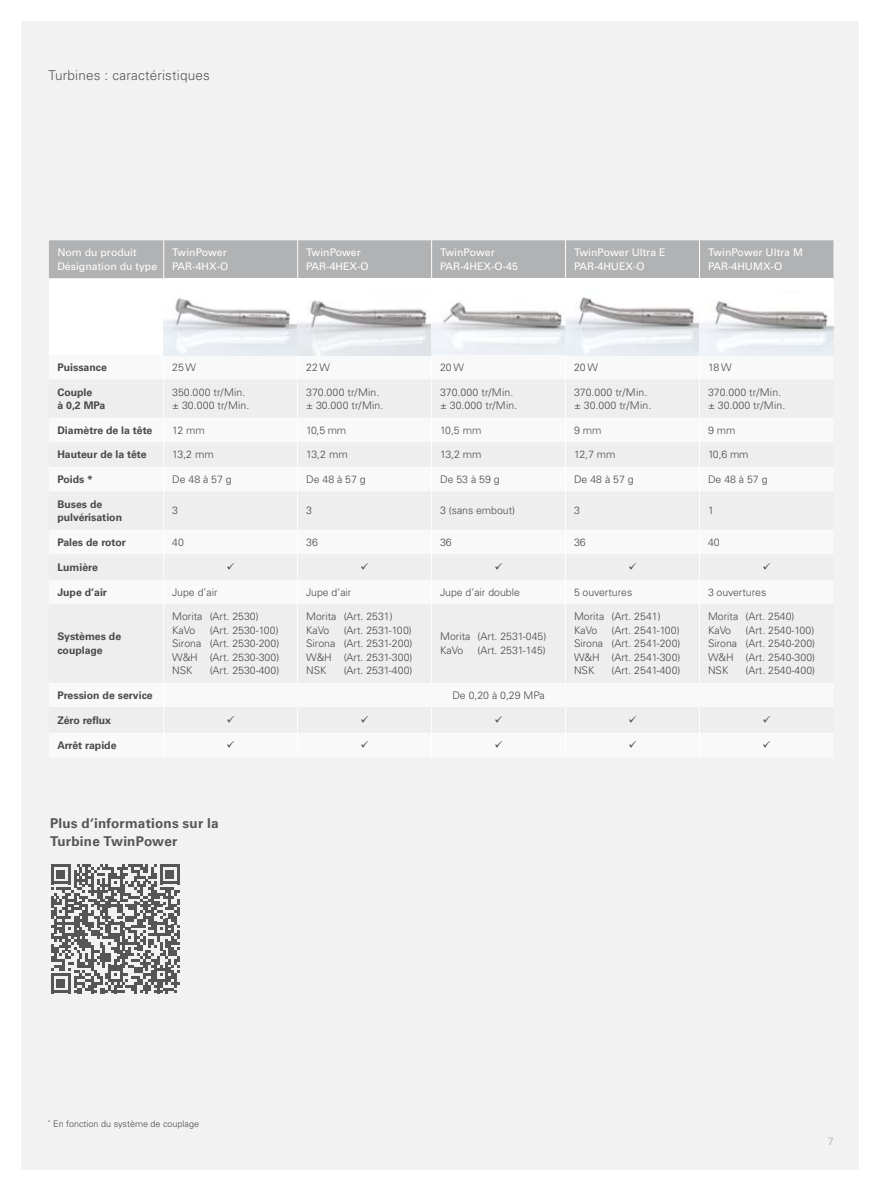
<style>
.page{position:relative;width:893px;height:1191px;background:#fff}
.page>*{position:absolute;margin:0;border:0;box-sizing:border-box;transform-origin:0 0}
.EN_common_copy_text_9pt{font:700 13.5px "Univers LT Pro 65";letter-spacing:.015em;color:#565656}
.headline_28pt_-_de{font:300 13.5px "Univers LT Pro 45";letter-spacing:.015em;color:#565656}
.Copy{font:300 10.5px/13.5px "Univers LT Pro 45";color:#494948}
.Copy-2{font:700 10.5px/13.5px "Univers LT Pro 65";color:#494948}
.Copyhead{font:10.5px/13.5px "Univers LT Pro 55 Roman";color:#fff}
.Copyhead-2{font:300 10.5px/13.5px "Univers LT Pro 45";color:#494948}
.Copy-3{font:10.5px "Univers LT Pro 55 Roman";color:#fff}
.headline_28pt_-_de-2{font:300 10.5px "Univers LT Pro 45";color:#a7a7a8}
.t1{font:300 9px "Univers LT Pro 45";color:#494948}
</style>
<div class="page">
<div style="left:21px;top:21px;width:838px;height:1148px;background:#f2f2f2"></div>
<div style="left:49px;top:240px;width:784px;height:38px;background:#b1b2b3"></div>
<div style="left:49px;top:279px;width:115px;height:76px;background:#fff"></div>
<hr style="left:163px;top:240px;width:1px;height:38px;background:#fff">
<hr style="left:297px;top:240px;width:1px;height:38px;background:#fff">
<hr style="left:431px;top:240px;width:1px;height:38px;background:#fff">
<hr style="left:565px;top:240px;width:1px;height:38px;background:#fff">
<hr style="left:699px;top:240px;width:1px;height:38px;background:#fff">
<svg style="left:163px;top:356px;width:1px;height:23px"></svg>
<svg style="left:297px;top:355px;width:1px;height:24px"></svg>
<svg style="left:431px;top:355px;width:1px;height:24px"></svg>
<svg style="left:565px;top:356px;width:1px;height:23px"></svg>
<svg style="left:699px;top:356px;width:1px;height:23px"></svg>
<hr style="left:163px;top:379px;width:1px;height:39px;background:#fff">
<hr style="left:297px;top:379px;width:1px;height:39px;background:#fff">
<hr style="left:431px;top:379px;width:1px;height:39px;background:#fff">
<hr style="left:565px;top:379px;width:1px;height:39px;background:#fff">
<hr style="left:699px;top:379px;width:1px;height:39px;background:#fff">
<svg style="left:163px;top:418px;width:1px;height:73px"></svg>
<svg style="left:297px;top:418px;width:1px;height:73px"></svg>
<svg style="left:431px;top:418px;width:1px;height:73px"></svg>
<svg style="left:565px;top:418px;width:1px;height:73px"></svg>
<svg style="left:699px;top:418px;width:1px;height:73px"></svg>
<hr style="left:163px;top:491px;width:1px;height:39px;background:#fff">
<hr style="left:297px;top:491px;width:1px;height:39px;background:#fff">
<hr style="left:431px;top:491px;width:1px;height:39px;background:#fff">
<hr style="left:565px;top:491px;width:1px;height:39px;background:#fff">
<hr style="left:699px;top:491px;width:1px;height:39px;background:#fff">
<svg style="left:163px;top:530px;width:1px;height:74px"></svg>
<svg style="left:297px;top:530px;width:1px;height:74px"></svg>
<svg style="left:431px;top:530px;width:1px;height:74px"></svg>
<svg style="left:565px;top:530px;width:1px;height:74px"></svg>
<svg style="left:699px;top:530px;width:1px;height:74px"></svg>
<hr style="left:163px;top:604px;width:1px;height:78px;background:#fff">
<hr style="left:297px;top:604px;width:1px;height:78px;background:#fff">
<hr style="left:431px;top:604px;width:1px;height:78px;background:#fff">
<hr style="left:565px;top:604px;width:1px;height:78px;background:#fff">
<hr style="left:699px;top:604px;width:1px;height:78px;background:#fff">
<svg style="left:163px;top:683px;width:1px;height:74px"></svg>
<svg style="left:297px;top:733px;width:1px;height:24px"></svg>
<svg style="left:431px;top:708px;width:1px;height:49px"></svg>
<svg style="left:565px;top:708px;width:1px;height:49px"></svg>
<svg style="left:699px;top:708px;width:1px;height:49px"></svg>
<div style="left:164px;top:278px;width:134px;height:77px;background:#fff"></div>
<img style="left:164px;top:298px;width:134px;height:57px">
<svg style="left:298px;top:278px;width:134px;height:77px"></svg>
<div style="left:432px;top:278px;width:134px;height:77px;background:#fff"></div>
<img style="left:432px;top:302px;width:134px;height:53px">
<div style="left:566px;top:278px;width:133px;height:77px;background:#fff"></div>
<img style="left:566px;top:297px;width:133px;height:58px">
<svg style="left:699px;top:278px;width:134px;height:74px;fill:#f8fafb"></svg>
<svg style="left:51px;top:864px;width:129px;height:129px"></svg>
<p class="headline_28pt_-_de" style="left:48px;top:66px;width:163px">Turbines : caractéristiques</p>
<p class="Copy-3" style="left:57px;top:245px;width:81px">Nom du produit</p>
<p class="Copy-3" style="left:57px;top:259px;width:101px">Désignation du type</p>
<p class="Copyhead" style="left:172px;top:245px;width:58px">TwinPower<br>PAR-4HX-O</p>
<p class="Copyhead" style="left:306px;top:245px;width:56px">TwinPower</p>
<p class="Copyhead" style="left:306px;top:259px;width:64px">PAR-4HEX-O</p>
<p class="Copyhead" style="left:440px;top:245px;width:56px">TwinPower</p>
<p class="Copyhead" style="left:440px;top:259px;width:79px">PAR-4HEX-O-45</p>
<p class="Copyhead" style="left:574px;top:245px;width:93px">TwinPower Ultra E<br>PAR-4HUEX-O</p>
<p class="Copyhead" style="left:708px;top:245px;width:96px">TwinPower Ultra M<br>PAR-4HUMX-O</p>
<p class="Copy-2" style="left:57px;top:360px;width:51px">Puissance</p>
<p class="Copyhead-2" style="left:172px;top:360px;width:25px">25 W</p>
<p class="Copyhead-2" style="left:306px;top:360px;width:25px">22 W</p>
<p class="Copyhead-2" style="left:440px;top:360px;width:25px">20 W</p>
<p class="Copyhead-2" style="left:574px;top:360px;width:25px">20 W</p>
<p class="Copyhead-2" style="left:708px;top:360px;width:25px">18 W</p>
<p class="Copy-2" style="left:57px;top:385px;width:50px">Couple<br>à 0,2 MPa</p>
<p class="Copyhead-2" style="left:172px;top:385px;width:79px">350.000 tr/Min. ± 30.000 tr/Min.</p>
<p class="Copy" style="left:306px;top:385px;width:79px">370.000 tr/Min. ± 30.000 tr/Min.</p>
<p class="Copy" style="left:440px;top:385px;width:79px">370.000 tr/Min. ± 30.000 tr/Min.</p>
<p class="Copy" style="left:574px;top:385px;width:79px">370.000 tr/Min. ± 30.000 tr/Min.</p>
<p class="Copy" style="left:708px;top:385px;width:79px">370.000 tr/Min. ± 30.000 tr/Min.</p>
<p class="Copy-2" style="left:57px;top:423px;width:96px">Diamètre de la tête</p>
<p class="Copyhead-2" style="left:172px;top:423px;width:34px">12 mm</p>
<p class="Copy" style="left:306px;top:423px;width:41px">10,5 mm</p>
<p class="Copy" style="left:440px;top:423px;width:43px">10,5 mm</p>
<p class="Copy" style="left:574px;top:423px;width:29px">9 mm</p>
<p class="Copy" style="left:708px;top:423px;width:29px">9 mm</p>
<p class="Copy-2" style="left:57px;top:447px;width:91px">Hauteur de la tête</p>
<p class="Copyhead-2" style="left:172px;top:448px;width:43px">13,2 mm</p>
<p class="Copy" style="left:306px;top:448px;width:43px">13,2 mm</p>
<p class="Copy" style="left:440px;top:448px;width:43px">13,2 mm</p>
<p class="Copyhead-2" style="left:574px;top:448px;width:43px">12,7 mm</p>
<p class="Copyhead-2" style="left:708px;top:448px;width:42px">10,6 mm</p>
<p class="Copy-2" style="left:57px;top:472px;width:37px">Poids *</p>
<p class="Copyhead-2" style="left:172px;top:472px;width:61px">De 48 à 57 g</p>
<p class="Copy" style="left:306px;top:472px;width:61px">De 48 à 57 g</p>
<p class="Copy" style="left:440px;top:472px;width:61px">De 53 à 59 g</p>
<p class="Copy" style="left:574px;top:472px;width:61px">De 48 à 57 g</p>
<p class="Copy" style="left:708px;top:472px;width:61px">De 48 à 57 g</p>
<p class="Copy-2" style="left:57px;top:497px;width:66px">Buses de pulvérisation</p>
<p class="Copyhead-2" style="left:172px;top:504px;width:7px">3</p>
<p class="Copy" style="left:306px;top:504px;width:7px">3</p>
<p class="Copy" style="left:440px;top:504px;width:77px">3 (sans embout)</p>
<p class="Copy" style="left:574px;top:504px;width:7px">3</p>
<p class="Copy" style="left:708px;top:504px;width:7px">1</p>
<p class="Copy-2" style="left:57px;top:535px;width:70px">Pales de rotor</p>
<p class="Copyhead-2" style="left:172px;top:535px;width:13px">40</p>
<p class="Copyhead-2" style="left:306px;top:535px;width:13px">36</p>
<p class="Copy" style="left:440px;top:535px;width:13px">36</p>
<p class="Copy" style="left:574px;top:535px;width:13px">36</p>
<p class="Copy" style="left:708px;top:535px;width:13px">40</p>
<p class="Copy-2" style="left:57px;top:560px;width:42px">Lumière</p>
<p class="Copy-2" style="left:57px;top:584px;width:51px">Jupe d’air</p>
<p class="Copy" style="left:172px;top:585px;width:47px">Jupe d’air</p>
<p class="Copy" style="left:306px;top:585px;width:47px">Jupe d’air</p>
<p class="Copy" style="left:440px;top:585px;width:81px">Jupe d’air double</p>
<p class="Copy" style="left:574px;top:585px;width:60px">5 ouvertures</p>
<p class="Copy" style="left:708px;top:585px;width:60px">3 ouvertures</p>
<p class="Copy-2" style="left:57px;top:629px;width:65px">Systèmes de couplage</p>
<p class="Copy" style="left:172px;top:609px;width:88px">Morita (Art. 2530)<br>KaVo</p>
<p class="Copy" style="left:306px;top:609px;width:88px">Morita (Art. 2531)<br>KaVo</p>
<p class="Copy" style="left:574px;top:609px;width:88px">Morita (Art. 2541)<br>KaVo</p>
<p class="Copy" style="left:708px;top:609px;width:88px">Morita (Art. 2540)<br>KaVo</p>
<p class="Copy" style="left:172px;top:623px;width:109px;text-align:justify;text-indent:37px">(Art. 2530-100)<br>Sirona (Art. 2530-200)<br>W&amp;H (Art. 2530-300)<br>NSK</p>
<p class="Copy" style="left:306px;top:623px;width:108px;text-align:justify;text-indent:37px">(Art. 2531-100)<br>Sirona (Art. 2531-200)<br>W&amp;H (Art. 2531-300)<br>NSK</p>
<p class="Copy" style="left:574px;top:623px;width:108px;text-align:justify;text-indent:37px">(Art. 2541-100)<br>Sirona (Art. 2541-200)<br>W&amp;H (Art. 2541-300)<br>NSK</p>
<p class="Copy" style="left:708px;top:623px;width:109px;text-align:justify;text-indent:37px">(Art. 2540-100)<br>Sirona (Art. 2540-200)<br>W&amp;H (Art. 2540-300)<br>NSK</p>
<p class="Copy" style="left:440px;top:629px;width:108px">Morita (Art. 2531-045)<br>KaVo</p>
<p class="Copy" style="left:478px;top:643px;width:70px">(Art. 2531-145)</p>
<p class="Copy" style="left:210px;top:663px;width:71px">(Art. 2530-400)</p>
<p class="Copy" style="left:344px;top:663px;width:70px">(Art. 2531-400)</p>
<p class="Copy" style="left:612px;top:663px;width:70px">(Art. 2541-400)</p>
<p class="Copy" style="left:745px;top:663px;width:71px">(Art. 2540-400)</p>
<p class="Copy-2" style="left:57px;top:688px;width:97px">Pression de service</p>
<p class="Copyhead-2" style="left:452px;top:688px;width:94px">De 0,20 à 0,29 MPa</p>
<p class="Copy-2" style="left:57px;top:712px;width:55px">Zéro reflux</p>
<p class="Copy-2" style="left:57px;top:738px;width:61px">Arrêt rapide</p>
<p class="EN_common_copy_text_9pt" style="left:50px;top:814px;width:170px">Plus d‘informations sur la</p>
<p class="EN_common_copy_text_9pt" style="left:50px;top:832px;width:129px">Turbine TwinPower</p>
<p class="t1" style="left:48px;top:1118px;width:153px"><sup>*</sup> En fonction du système de couplage</p>
<p class="headline_28pt_-_de-2" style="left:828px;top:1134px;width:7px">7</p>
</div>
